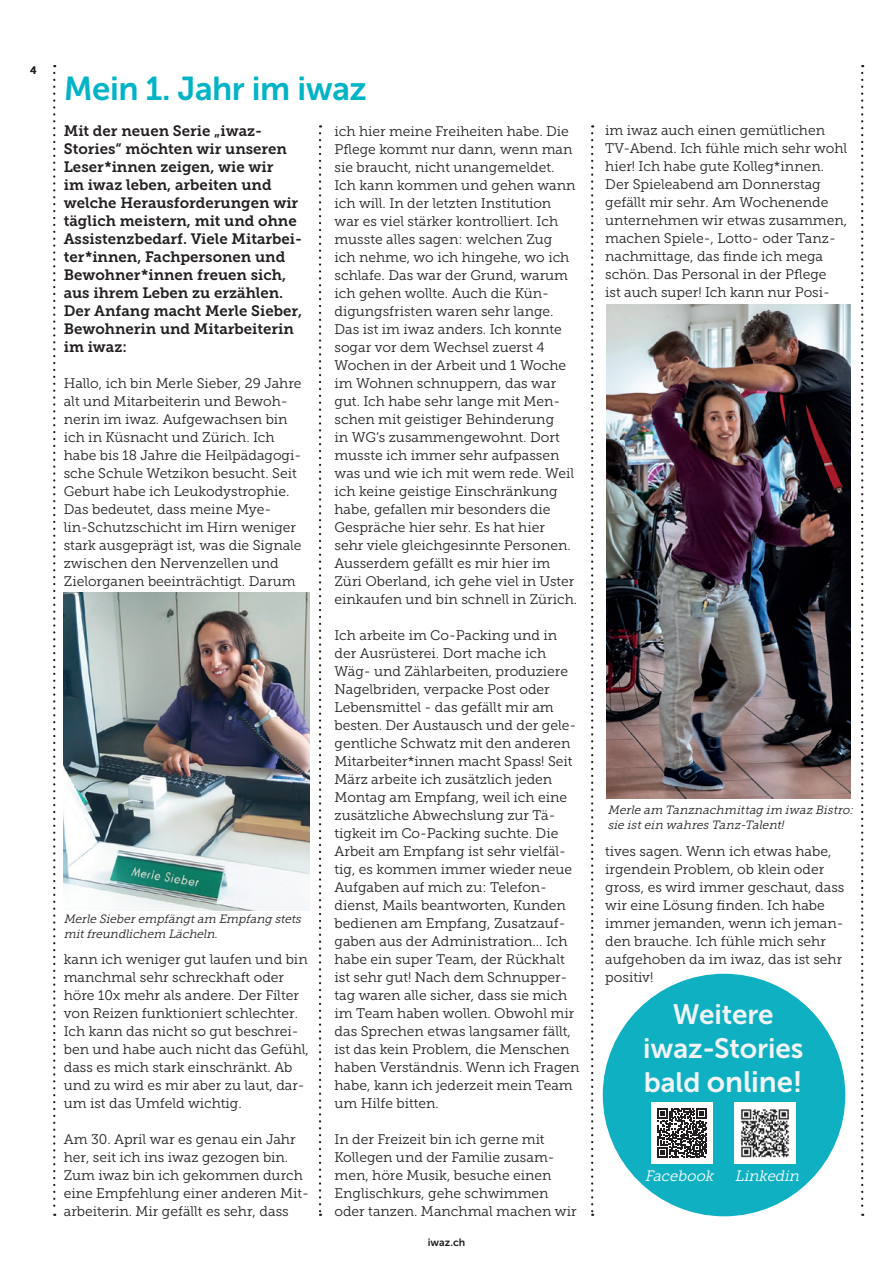
<style>
.page{position:relative;width:893px;height:1263px;background:#fff}
.page>*{position:absolute;margin:0;border:0;box-sizing:border-box;transform-origin:0 0}
.t1{font:33px "Museo Sans 700";letter-spacing:-.015em;color:#00b3c5}
.t2{font:29.4px "Museo Sans 700";letter-spacing:-.005em;color:#f2f3f4}
.t3{font:27.9px/33.8px "Museo Sans 700";letter-spacing:-.005em;color:#f2f3f4;text-align:center}
.t4{font:15px/18px "Museo Slab 700";color:#231f20}
.t5{font:italic 15px "Museo Slab 300";color:#fff}
.t6{font:13.8px/18px "Museo Slab 300";color:#231f20}
.t7{font:italic 12px/14.4px "Museo Slab 300";color:#231f20}
.t8{font:10.5px "Museo Sans 700";color:#231f20}
.s1{font-size:27.9px}
</style>
<div class="page">
<svg style="left:53px;top:73px;width:2px;height:1143px"></svg>
<svg style="left:861px;top:73px;width:2px;height:1143px"></svg>
<svg style="left:319px;top:125px;width:2px;height:1091px"></svg>
<svg style="left:591px;top:125px;width:2px;height:1091px"></svg>
<img style="left:64px;top:592px;width:245px;height:318px">
<img style="left:606px;top:305px;width:244px;height:494px">
<div style="left:603px;top:974px;width:242px;height:242px;background:#0fb0c1;border-radius:50%"></div>
<div style="left:652px;top:1102px;width:61px;height:62px;background:#fff"></div>
<svg style="left:658px;top:1108px;width:49px;height:50px"></svg>
<img style="left:734px;top:1102px;width:62px;height:62px">
<p class="t8" style="left:30px;top:65px;width:8px">4</p>
<h1 class="t1" style="left:64px;top:70px;width:304px">Mein 1. Jahr im iwaz</h1>
<p class="t4" style="left:64px;top:122px;width:240px">Mit der neuen Serie „iwaz-<br>Stories“ möchten wir unseren<br>Leser*innen zeigen, wie wir<br>im iwaz leben, arbeiten und welche Herausforderungen wir täglich meistern, mit und ohne<br>Assistenzbedarf. Viele Mitarbei&shy;ter*innen, Fachpersonen und<br>Bewohner*innen freuen sich, aus ihrem Leben zu erzählen.<br>Der Anfang macht Merle Sieber,<br>Bewohnerin und Mitarbeiterin im iwaz:</p>
<p class="t6" style="left:64px;top:374px;width:239px">Hallo, ich bin Merle Sieber, 29 Jahre alt und Mitarbeiterin und Bewoh&shy;nerin im iwaz. Aufgewachsen bin ich in Küsnacht und Zürich. Ich habe bis 18 Jahre die Heilpädagogi&shy;sche Schule Wetzikon besucht. Seit Geburt habe ich Leukodystrophie.<br>Das bedeutet, dass meine Mye&shy;lin-Schutzschicht im Hirn weniger stark ausgeprägt ist, was die Signale zwischen den Nervenzellen und Zielorganen beeinträchtigt. Darum</p>
<p class="t7" style="left:64px;top:912px;width:241px">Merle Sieberempfängtam Empfang stets mitfreundlichem Lächeln.</p>
<p class="t6" style="left:64px;top:950px;width:247px">kann ich weniger gut laufen und bin manchmal sehr schreckhaft oder höre 10x mehr als andere. Der Filter von Reizen funktioniert schlechter.<br>Ich kann das nicht so gut beschrei&shy;ben und habe auch nicht das Gefühl, dass es mich stark einschränkt. Ab und zu wird es mir aber zu laut, dar&shy;um ist das Umfeld wichtig.</p>
<p class="t6" style="left:64px;top:1130px;width:247px">Am 30. April war es genau ein Jahr her, seit ich ins iwaz gezogen bin.<br>Zum iwaz bin ich gekommen durch eine Empfehlung einer anderen Mit&shy;arbeiterin. Mir gefällt es sehr, dass</p>
<p class="t6" style="left:334px;top:122px;width:244px">ich hier meine Freiheiten habe. Die<br>Pflege kommt nur dann, wenn man sie braucht, nicht unangemeldet.<br>Ich kann kommen und gehen wann ich will. In der letzten Institution war es viel stärker kontrolliert. Ich musste alles sagen: welchen Zug<br>ich nehme, wo ich hingehe, wo ich schlafe. Das war der Grund, warum ich gehen wollte. Auch die Kün&shy;digungsfristen waren sehr lange.<br>Das ist im iwaz anders. Ich konnte sogar vor dem Wechsel zuerst 4<br>Wochen in der Arbeit und 1 Woche im Wohnen schnuppern, das war gut. Ich habe sehr lange mit Men&shy;schen mit geistiger Behinderung<br>in WG’s zusammengewohnt. Dort musste ich immer sehr aufpassen was und wie ich mit wem rede. Weil ich keine geistige Einschränkung habe, gefallen mir besonders die<br>Gespräche hier sehr. Es hat hier<br>sehr viele gleichgesinnte Personen.<br>Ausserdem gefällt es mir hier im<br>Züri Oberland, ich gehe viel in Uster einkaufen und bin schnell in Zürich.</p>
<p class="t6" style="left:334px;top:626px;width:247px">Ich arbeite im Co-Packing und in der Ausrüsterei. Dort mache ich Wäg- und Zählarbeiten, produziere Nagelbriden, verpacke Post oder Lebensmittel - das gefällt mir am besten. Der Austausch und der gele&shy;gentliche Schwatz mit den anderen Mitarbeiter*innen macht Spass! Seit März arbeite ich zusätzlich jeden Montag am Empfang, weil ich eine zusätzliche Abwechslung zur Tä&shy;tigkeit im Co-Packing suchte. Die Arbeit am Empfang ist sehr vielfäl&shy;tig, es kommen immer wieder neue Aufgaben auf mich zu: Telefon&shy;dienst, Mails beantworten, Kunden bedienen am Empfang, Zusatzauf&shy;gaben aus der Administration... Ich habe ein super Team, der Rückhalt ist sehr gut! Nach dem Schnupper&shy;tag waren alle sicher, dass sie mich im Team haben wollen. Obwohl mir das Sprechen etwas langsamer fällt, ist das kein Problem, die Menschen haben Verständnis. Wenn ich Fragen habe, kann ich jederzeit mein Team um Hilfe bitten.</p>
<p class="t6" style="left:334px;top:1130px;width:244px">In der Freizeit bin ich gerne mit<br>Kollegen und der Familie zusam&shy;men, höre Musik, besuche einen<br>Englischkurs, gehe schwimmen oder tanzen. Manchmal machen wir</p>
<p class="t8" style="left:428px;top:1236px;width:39px">iwaz.ch</p>
<p class="t6" style="left:605px;top:122px;width:243px">im iwaz auch einen gemütlichen<br>TV-Abend. Ich fühle mich sehr wohl hier! Ich habe gute Kolleg*innen.<br>Der Spieleabend am Donnerstag gefällt mir sehr. Am Wochenende unternehmen wir etwas zusammen, machen Spiele-, Lotto- oder Tanz&shy;nachmittage, das finde ich mega schön. Das Personal in der Pflege<br>ist auch super! Ich kann nur Posi-</p>
<p class="t7" style="left:608px;top:803px;width:250px">Merle am Tanznachmittag im iwaz Bistro: sie istein wahres Tanz-Talent!</p>
<p class="t6" style="left:605px;top:842px;width:241px">tives sagen. Wenn ich etwas habe, irgendein Problem, ob klein oder gross, es wird immer geschaut, dass wir eine Lösung finden. Ich habe immer jemanden, wenn ich jeman&shy;den brauche. Ich fühle mich sehr aufgehoben da im iwaz, das ist sehr positiv!</p>
<h3 class="t3" style="left:643px;top:998px;width:162px">Weitere iwaz-Stories</h3>
<h2 class="t2" style="left:644px;top:1065px;width:160px"><span class="s1">bald</span> online!</h2>
<p class="t5" style="left:645px;top:1167px;width:159px">Facebook Linkedin</p>
</div>
